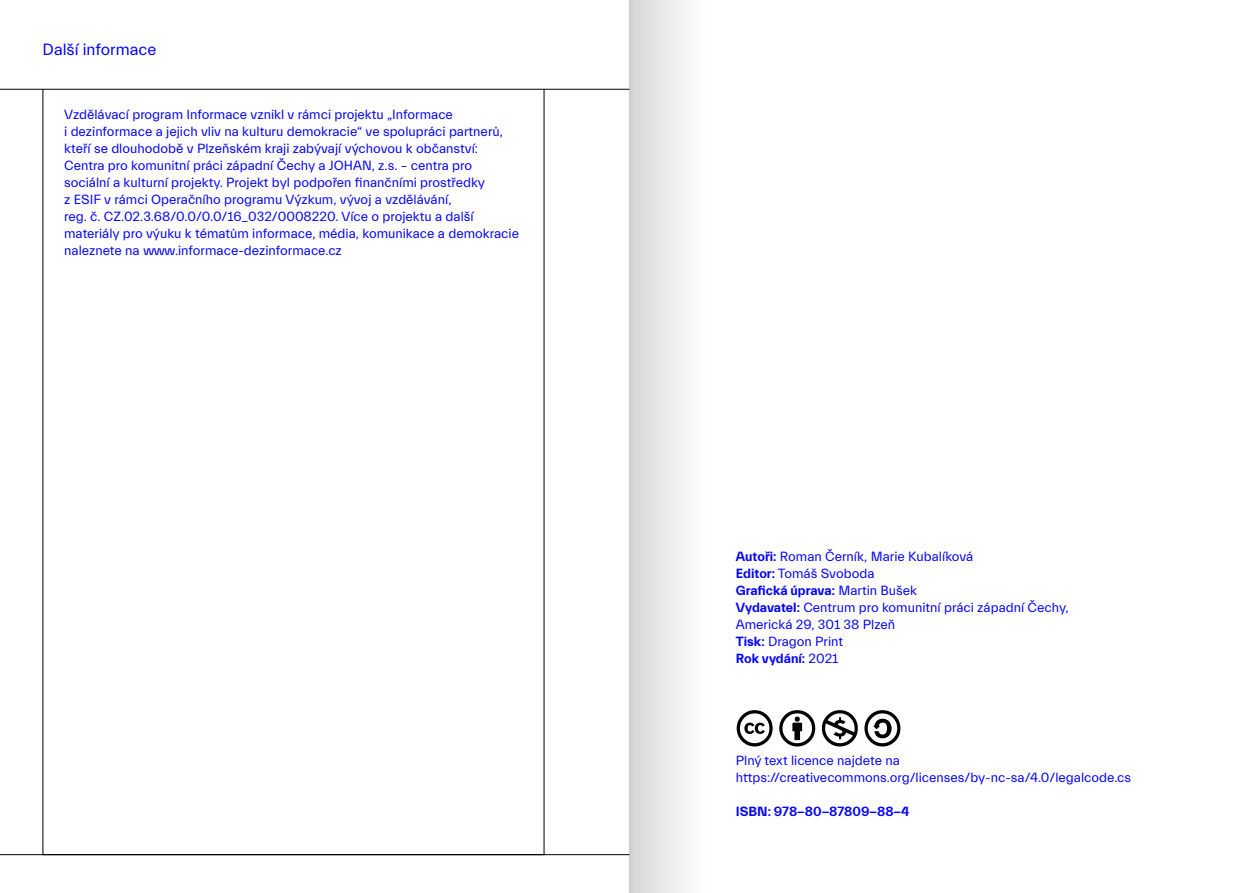
<style>
.page{position:relative;width:1259px;height:893px;background:#fff}
.page>*{position:absolute;margin:0;border:0;box-sizing:border-box;transform-origin:0 0}
.t1{font:16.5px "Everett";color:#00f}
.t2{font:13.5px/17px "Everett";color:#00f}
.t3{font:700 13.5px "Everett";color:#00f}
.s1{font-weight:700}
</style>
<div class="page">
<div style="left:629px;top:0;width:77px;height:893px;background:linear-gradient(to right,#d4d4d4,#fff)"></div>
<svg style="left:779px;top:710px;width:36px;height:36px"></svg>
<svg style="left:864px;top:710px;width:36px;height:36px"></svg>
<svg style="left:736px;top:710px;width:36px;height:36px"></svg>
<svg style="left:822px;top:710px;width:36px;height:36px"></svg>
<hr style="left:0;top:854px;width:629px;height:1px;background:#000">
<hr style="left:0;top:89px;width:629px;height:1px;background:#000">
<hr style="left:43px;top:89px;width:1px;height:765px;background:#000">
<hr style="left:544px;top:89px;width:1px;height:765px;background:#000">
<p class="t1" style="left:43px;top:41px;width:115px">Další informace</p>
<p class="t2" style="left:64px;top:106px;width:456px">Vzdělávací program Informace vznikl v rámci projektu „Informace<br>i dezinformace a jejich vliv na kulturu demokracie“ ve spolupráci partnerů, kteří se dlouhodobě v Plzeňském kraji zabývají výchovou k občanství:<br>Centra pro komunitní práci západní Čechy a JOHAN, z.s. – centra pro sociální a kulturní projekty. Projekt byl podpořen finančními prostředky<br>z ESIF v rámci Operačního programu Výzkum, vývoj a vzdělávání,<br>reg. č. CZ.02.3.68/0.0/0.0/16_032/0008220. Více o projektu a další materiály pro výuku k tématům informace, média, komunikace a demokracie naleznete na www.informace-dezinformace.cz</p>
<p class="t2" style="left:736px;top:549px;width:334px"><span class="s1">Autoři:</span> Roman Černík, Marie Kubalíková<br><span class="s1">Editor:</span> Tomáš Svoboda<br><span class="s1">Grafická úprava:</span> Martin Bušek<br><span class="s1">Vydavatel:</span> Centrum pro komunitní práci západní Čechy,<br>Americká 29, 301 38 Plzeň<br><span class="s1">Tisk:</span> Dragon Print<br><span class="s1">Rok vydání:</span> 2021</p>
<p class="t2" style="left:736px;top:753px;width:397px">Plný text licence najdete na https://creativecommons.org/licenses/by-nc-sa/4.0/legalcode.cs</p>
<p class="t3" style="left:736px;top:804px;width:175px">ISBN: 978-80-87809-88-4</p>
</div>
